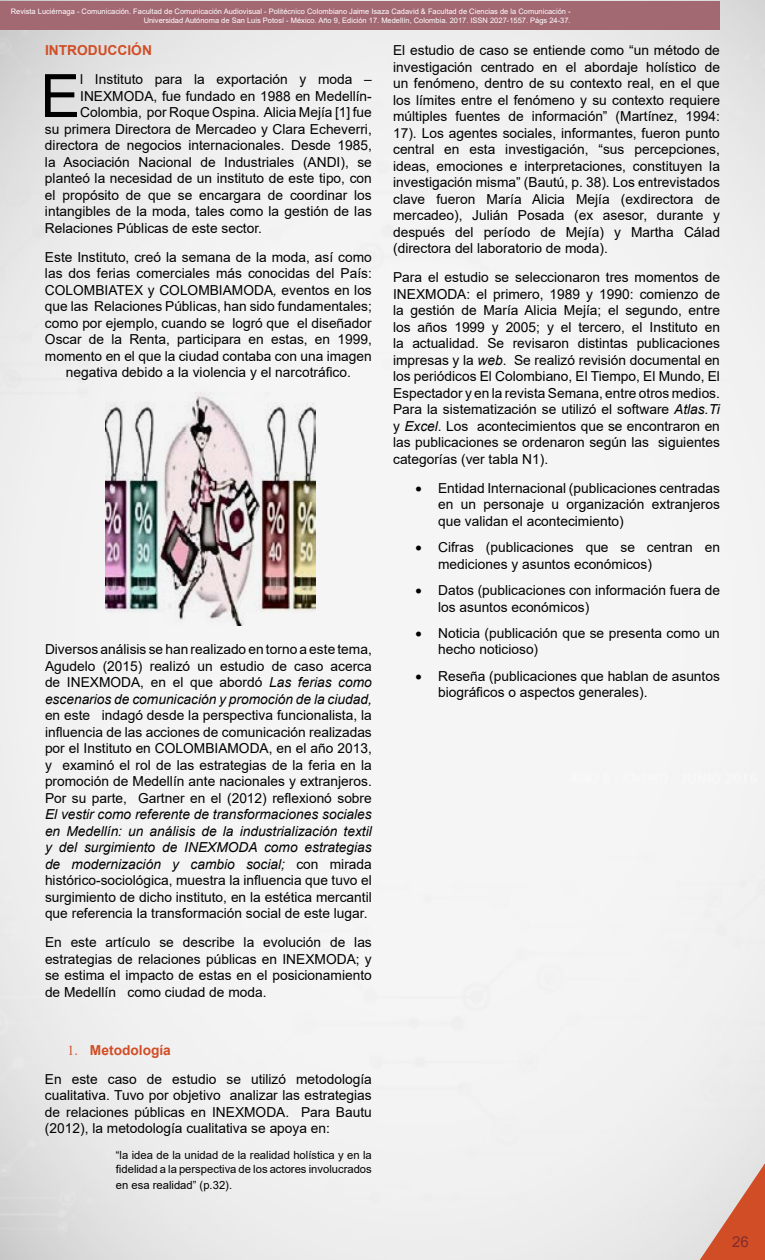
<style>
.page{position:relative;width:765px;height:1260px;background:#fff}
.page>*{position:absolute;margin:0;border:0;box-sizing:border-box;transform-origin:0 0}
.t1{font:59.88px "Arial";color:#000}
.t2{font:15px "Arial";color:#812c2d}
.t3{font:13.75px/16.5px "Arial";color:#000;text-align:justify}
.t4{font:italic 13.75px/16.5px "Arial";color:#000;text-align:justify}
.t5{font:700 13.75px "Arial";color:#d14d26}
.t6{font:11.25px/13.5px "Arial";color:#000}
.t7{font:7.5px/9px "Arial";color:#fff;text-align:right}
.s1{font-style:italic}
.s2{font-style:normal}
.s3{font-family:"Times New Roman";color:#d14d26}
.s4{font-weight:700;color:#d14d26}
</style>
<div class="page">
<img style="left:0;top:0;width:765px;height:1260px">
<div style="left:1px;top:1px;width:719px;height:28px;background:#a36973"></div>
<svg style="left:683px;top:1132px;width:82px;height:128px;background:#dfb8ac"></svg>
<img style="left:105px;top:392px;width:210px;height:233px">
<p class="t7" style="left:11px;top:6px;width:561px">Revista Luciérnaga - Comunicación. Facultad de Comunicación Audiovisual - Politécnico Colombiano Jaime Isaza Cadavid &amp; Facultad de Ciencias de la Comunicación -<br>Universidad Autónoma de San Luis Potosí - México. Año 9, Edición 17. Medellín, Colombia. 2017. ISSN 2027-1557. Págs 24-37.</p>
<p class="t5" style="left:45px;top:40px;width:108px">INTRODUCCIÓN</p>
<h1 class="t1" style="left:40px;top:55px;width:41px">E</h1>
<p class="t3" style="left:80px;top:71px;width:293px">l Instituto para la exportación y moda –</p>
<p class="t3" style="left:80px;top:87px;width:293px">INEXMODA, fue fundado en 1988 en Medellín-</p>
<p class="t3" style="left:80px;top:104px;width:293px">Colombia, por Roque Ospina. Alicia Mejía [1] fue</p>
<p class="t3" style="left:45px;top:120px;width:328px">su primera Directora de Mercadeo y Clara Echeverri,</p>
<p class="t3" style="left:45px;top:137px;width:328px">directora de negocios internacionales. Desde 1985,</p>
<p class="t3" style="left:45px;top:153px;width:328px">la Asociación Nacional de Industriales (ANDI), se</p>
<p class="t3" style="left:45px;top:170px;width:328px">planteó la necesidad de un instituto de este tipo, con</p>
<p class="t3" style="left:45px;top:186px;width:328px">el propósito de que se encargara de coordinar los</p>
<p class="t3" style="left:45px;top:203px;width:328px">intangibles de la moda, tales como la gestión de las</p>
<p class="t3" style="left:45px;top:219px;width:219px">Relaciones Públicas de este sector.</p>
<p class="t3" style="left:45px;top:248px;width:328px;text-align:center">Este Instituto, creó la semana de la moda, así como las dos ferias comerciales más conocidas del País:<br>COLOMBIATEX y COLOMBIAMODA<span class="s1">,</span> eventos en los que las Relaciones Públicas, han sido fundamentales; como por ejemplo, cuando se logró que el diseñador Oscar de la Renta, participara en estas, en 1999, momento en el que la ciudad contaba con una imagen negativa debido a la violencia y el narcotráfico.</p>
<p class="t3" style="left:45px;top:641px;width:328px">Diversos análisis se han realizado en torno a este tema, Agudelo (2015) realizó un estudio de caso acerca de INEXMODA, en el que abordó <span class="s1">Las ferias como escenarios de comunicación y promoción de la ciudad,</span></p>
<p class="t3" style="left:45px;top:707px;width:328px">en este indagó desde la perspectiva funcionalista, la influencia de las acciones de comunicación realizadas por el Instituto en COLOMBIAMODA, en el año 2013, y examinó el rol de las estrategias de la feria en la promoción de Medellín ante nacionales y extranjeros.<br>Por su parte, Gartner en el (2012) reflexionó sobre</p>
<p class="t4" style="left:45px;top:807px;width:328px">El vestir como referente de transformaciones sociales en Medellín: un análisis de la industrialización textil y del surgimiento de INEXMODA como estrategias de modernización y cambio social; <span class="s2">con mirada histórico-sociológica, muestra la influencia que tuvo el surgimiento de dicho instituto, en la estética mercantil que referencia la transformación social de este lugar.</span></p>
<p class="t3" style="left:45px;top:934px;width:328px">En este artículo se describe la evolución de las estrategias de relaciones públicas en INEXMODA; y se estima el impacto de estas en el posicionamiento de Medellín como ciudad de moda.</p>
<p class="t3" style="left:393px;top:42px;width:328px">El estudio de caso se entiende como “un método de investigación centrado en el abordaje holístico de un fenómeno, dentro de su contexto real, en el que los límites entre el fenómeno y su contexto requiere múltiples fuentes de información” (Martínez, 1994:<br>17). Los agentes sociales, informantes, fueron punto central en esta investigación, “sus percepciones, ideas, emociones e interpretaciones, constituyen la investigación misma” (Bautú, p. 38). Los entrevistados clave fueron María Alicia Mejía (exdirectora de mercadeo), Julián Posada (ex asesor, durante y después del período de Mejía) y Martha Cálad (directora del laboratorio de moda).</p>
<p class="t3" style="left:393px;top:269px;width:328px">Para el estudio se seleccionaron tres momentos de INEXMODA: el primero, 1989 y 1990: comienzo de la gestión de María Alicia Mejía; el segundo, entre los años 1999 y 2005; y el tercero, el Instituto en la actualidad. Se revisaron distintas publicaciones impresas y la <span class="s1">web</span>. Se realizó revisión documental en los periódicos El Colombiano, El Tiempo, El Mundo, El Espectador y en la revista Semana, entre otros medios.<br>Para la sistematización se utilizó el software <span class="s1">Atlas.Ti </span>y <span class="s1">Excel</span>. Los acontecimientos que se encontraron en las publicaciones se ordenaron según las siguientes categorías (ver tabla N1).</p>
<p class="t3" style="left:438px;top:479px;width:283px;text-indent:-22px">• Entidad Internacional (publicaciones centradas en un personaje u organización extranjeros que validan el acontecimiento)</p>
<p class="t3" style="left:438px;top:539px;width:283px;text-indent:-22px">• Cifras (publicaciones que se centran en mediciones y asuntos económicos)</p>
<p class="t3" style="left:438px;top:582px;width:283px;text-indent:-22px">• Datos (publicaciones con información fuera de los asuntos económicos)</p>
<p class="t3" style="left:438px;top:625px;width:283px;text-indent:-22px">• Noticia (publicación que se presenta como un hecho noticioso)</p>
<p class="t3" style="left:438px;top:668px;width:283px;text-indent:-22px">• Reseña (publicaciones que hablan de asuntos biográficos o aspectos generales).</p>
<p class="t3" style="left:45px;top:1036px;width:328px;line-height:29px;text-indent:23px"><span class="s3">1.</span> <span class="s4">Metodología<br></span>En este caso de estudio se utilizó metodología</p>
<p class="t3" style="left:45px;top:1087px;width:328px">cualitativa. Tuvo por objetivo analizar las estrategias de relaciones públicas en INEXMODA. Para Bautu (2012), la metodología cualitativa se apoya en:</p>
<p class="t6" style="left:116px;top:1149px;width:257px">“la idea de la unidad de la realidad holística y en la fidelidad a la perspectiva de los actores involucrados</p>
<p class="t6" style="left:116px;top:1179px;width:118px">en esa realidad” (p.32).</p>
<p class="t2" style="left:732px;top:1231px;width:18px">26</p>
</div>
